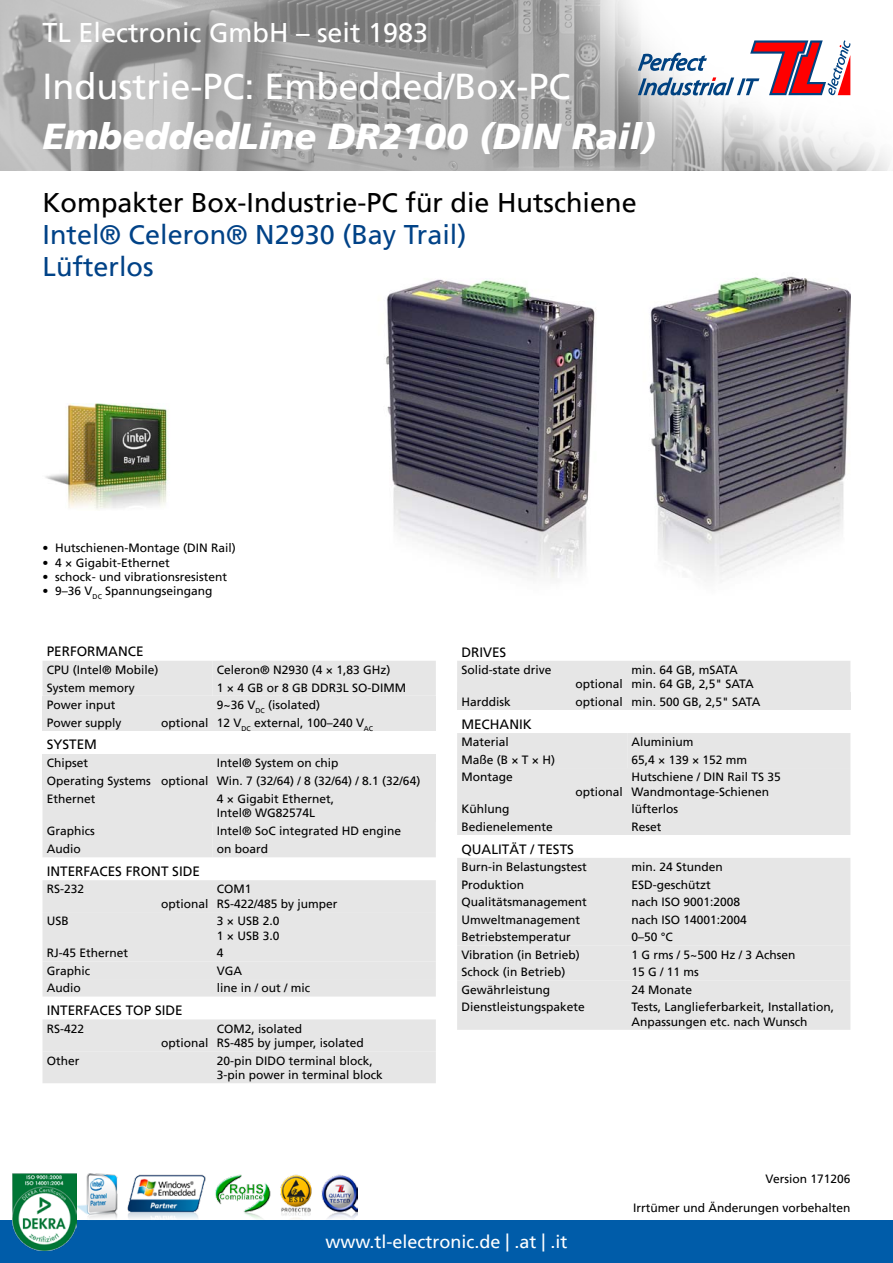
<style>
.page{position:relative;width:893px;height:1263px;background:#fff}
.page>*{position:absolute;margin:0;border:0;box-sizing:border-box;transform-origin:0 0}
.t1{font:36px "Frutiger LT";color:#fff}
.t2{font:italic 900 36px "Frutiger LT";color:#fff}
.t3{font:27px "Frutiger LT";color:#000}
.t4{font:27px/32.4px "Frutiger LT";color:#004287}
.t5{font:27px "Frutiger LT";color:#fff}
.t6{font:18px "Frutiger LT";color:#fff}
.t7{font:13.5px "Frutiger LT";color:#000}
.t8{font:12px/14.4px "Frutiger LT";color:#000}
</style>
<div class="page">
<img style="left:0;top:0;width:890px;height:170px">
<div style="left:0;top:1220px;width:893px;height:43px;background:#005ca9"></div>
<img style="left:13px;top:1174px;width:64px;height:76px">
<img style="left:77px;top:1174px;width:280px;height:45px">
<svg style="left:638px;top:40px;width:212px;height:55px"></svg>
<img style="left:386px;top:276px;width:464px;height:303px">
<img style="left:45px;top:404px;width:123px;height:106px">
<div style="left:43px;top:661px;width:393px;height:35px;background:#e6e6e6"></div>
<div style="left:43px;top:696px;width:170px;height:17px;background:#e6e6e6"></div>
<div style="left:213px;top:696px;width:223px;height:17px;background:#e6e6e6"></div>
<div style="left:43px;top:713px;width:170px;height:18px;background:#e6e6e6"></div>
<div style="left:213px;top:713px;width:223px;height:18px;background:#e6e6e6"></div>
<div style="left:43px;top:754px;width:170px;height:18px;background:#e6e6e6"></div>
<div style="left:213px;top:754px;width:223px;height:18px;background:#e6e6e6"></div>
<div style="left:43px;top:772px;width:170px;height:17px;background:#e6e6e6"></div>
<div style="left:213px;top:772px;width:223px;height:17px;background:#e6e6e6"></div>
<div style="left:43px;top:789px;width:393px;height:68px;background:#e6e6e6"></div>
<div style="left:43px;top:880px;width:393px;height:116px;background:#e6e6e6"></div>
<div style="left:43px;top:1019px;width:393px;height:64px;background:#e6e6e6"></div>
<div style="left:457px;top:661px;width:393px;height:32px;background:#e6e6e6"></div>
<div style="left:457px;top:693px;width:170px;height:17px;background:#e6e6e6"></div>
<div style="left:627px;top:693px;width:223px;height:17px;background:#e6e6e6"></div>
<div style="left:457px;top:733px;width:393px;height:102px;background:#e6e6e6"></div>
<div style="left:457px;top:858px;width:393px;height:172px;background:#e6e6e6"></div>
<div style="left:457px;top:945px;width:393px;height:35px;background:#e6e6e6"></div>
<h2 class="t5" style="left:43px;top:16px;width:387px">TL Electronic GmbH – seit 1983</h2>
<h1 class="t1" style="left:43px;top:66px;width:530px">Industrie-PC: Embedded/Box-PC</h1>
<h1 class="t2" style="left:43px;top:115px;width:615px">EmbeddedLine DR2100 (DIN Rail)</h1>
<h2 class="t3" style="left:43px;top:186px;width:596px">Kompakter Box-Industrie-PC für die Hutschiene</h2>
<h2 class="t4" style="left:43px;top:219px;width:425px">Intel® Celeron® N2930 (Bay Trail)<br>Lüfterlos</h2>
<p class="t8" style="left:43px;top:541px;width:195px">• Hutschienen-Montage (DIN Rail)</p>
<p class="t8" style="left:43px;top:555px;width:129px">• 4 × Gigabit-Ethernet</p>
<p class="t8" style="left:43px;top:570px;width:186px">• schock- und vibrationsresistent</p>
<p class="t8" style="left:43px;top:584px;width:172px">• 9–36 V<sub>DC</sub> Spannungseingang</p>
<p class="t7" style="left:47px;top:644px;width:81px">Performance</p>
<p class="t8" style="left:47px;top:663px;width:113px">CPU (Intel® Mobile)</p>
<p class="t8" style="left:217px;top:663px;width:175px">Celeron® N2930 (4 × 1,83 GHz)</p>
<p class="t8" style="left:47px;top:680px;width:90px">System memory</p>
<p class="t8" style="left:217px;top:680px;width:191px">1 × 4 GB or 8 GB DDR3L SO-DIMM</p>
<p class="t8" style="left:47px;top:698px;width:70px">Power input</p>
<p class="t8" style="left:217px;top:698px;width:105px">9~36 V<sub>DC</sub> (isolated)</p>
<p class="t8" style="left:47px;top:715px;width:76px">Power supply</p>
<p class="t8" style="left:161px;top:715px;width:214px">optional 12 V<sub>DC</sub> external, 100–240 V<sub>AC</sub></p>
<p class="t7" style="left:47px;top:737px;width:25px">System</p>
<p class="t8" style="left:47px;top:756px;width:43px">Chipset</p>
<p class="t8" style="left:47px;top:754px;width:375px;line-height:18px;text-indent:170px">Intel® System on chip<br>Operating Systems optional Win. 7 (32/64) / 8 (32/64) / 8.1 (32/64)<br>Ethernet</p>
<p class="t8" style="left:217px;top:791px;width:119px">4 × Gigabit Ethernet,<br>Intel® WG82574L</p>
<p class="t8" style="left:47px;top:823px;width:50px">Graphics</p>
<p class="t8" style="left:217px;top:823px;width:186px">Intel® SoC integrated HD engine</p>
<p class="t8" style="left:47px;top:842px;width:35px">Audio</p>
<p class="t8" style="left:217px;top:842px;width:53px">on board</p>
<p class="t7" style="left:47px;top:863px;width:13px">Inter</p>
<p class="t7" style="left:84px;top:863px;width:25px">faces</p>
<p class="t7" style="left:126px;top:863px;width:61px">Front Side</p>
<p class="t8" style="left:47px;top:882px;width:39px">RS-232</p>
<p class="t8" style="left:161px;top:896px;width:49px">optional</p>
<p class="t8" style="left:217px;top:882px;width:122px">COM1<br>RS-422/485 by jumper</p>
<p class="t8" style="left:47px;top:914px;width:23px">USB</p>
<p class="t8" style="left:217px;top:914px;width:64px">3 × USB 2.0<br>1 × USB 3.0</p>
<p class="t8" style="left:47px;top:946px;width:83px">RJ-45 Ethernet</p>
<p class="t8" style="left:217px;top:946px;width:8px">4</p>
<p class="t8" style="left:47px;top:963px;width:45px">Graphic</p>
<p class="t8" style="left:217px;top:963px;width:27px">VGA</p>
<p class="t8" style="left:47px;top:981px;width:35px">Audio</p>
<p class="t8" style="left:217px;top:981px;width:95px">line in / out / mic</p>
<p class="t7" style="left:47px;top:1002px;width:13px">Inter</p>
<p class="t7" style="left:84px;top:1002px;width:25px">faces</p>
<p class="t7" style="left:126px;top:1002px;width:44px">Top Side</p>
<p class="t8" style="left:47px;top:1021px;width:39px">RS-422</p>
<p class="t8" style="left:161px;top:1036px;width:49px">optional</p>
<p class="t8" style="left:217px;top:1021px;width:148px">COM2, isolated<br>RS-485 by jumper, isolated</p>
<p class="t8" style="left:47px;top:1053px;width:34px">Other</p>
<p class="t8" style="left:217px;top:1053px;width:168px">20-pin DIDO terminal block,<br>3-pin power in terminal block</p>
<p class="t7" style="left:461px;top:644px;width:18px">Drives</p>
<p class="t8" style="left:461px;top:663px;width:92px">Solid-state drive</p>
<p class="t8" style="left:576px;top:677px;width:49px">optional</p>
<p class="t8" style="left:631px;top:663px;width:124px">min. 64 GB, mSATA min. 64 GB, 2,5" SATA</p>
<p class="t8" style="left:461px;top:695px;width:51px">Harddisk</p>
<p class="t8" style="left:576px;top:695px;width:186px">optional min. 500 GB, 2,5" SATA</p>
<p class="t7" style="left:461px;top:716px;width:22px">Mech</p>
<p class="t7" style="left:500px;top:716px;width:18px">anik</p>
<p class="t8" style="left:461px;top:735px;width:49px">Material</p>
<p class="t8" style="left:631px;top:735px;width:64px">Aluminium</p>
<p class="t8" style="left:461px;top:752px;width:95px">Maße (B × T × H)</p>
<p class="t8" style="left:631px;top:752px;width:117px">65,4 × 139 × 152 mm</p>
<p class="t8" style="left:461px;top:770px;width:53px">Montage</p>
<p class="t8" style="left:576px;top:784px;width:49px">optional</p>
<p class="t8" style="left:631px;top:770px;width:151px">Hutschiene / DIN Rail TS 35<br>Wandmontage-Schienen</p>
<p class="t8" style="left:461px;top:802px;width:49px">Kühlung</p>
<p class="t8" style="left:631px;top:802px;width:48px">lüfterlos</p>
<p class="t8" style="left:461px;top:819px;width:93px">Bedienelemente</p>
<p class="t8" style="left:631px;top:819px;width:32px">Reset</p>
<p class="t7" style="left:461px;top:841px;width:92px">Qualität / Tests</p>
<p class="t8" style="left:461px;top:860px;width:127px">Burn-in Belastungstest</p>
<p class="t8" style="left:631px;top:860px;width:93px">min. 24 Stunden</p>
<p class="t8" style="left:461px;top:877px;width:64px">Produktion</p>
<p class="t8" style="left:631px;top:877px;width:81px">ESD-geschützt</p>
<p class="t8" style="left:461px;top:895px;width:127px">Qualitätsmanagement</p>
<p class="t8" style="left:631px;top:895px;width:110px">nach ISO 9001:2008</p>
<p class="t8" style="left:461px;top:912px;width:120px">Umweltmanagement</p>
<p class="t8" style="left:631px;top:912px;width:117px">nach ISO 14001:2004</p>
<p class="t8" style="left:461px;top:930px;width:111px">Betriebstemperatur</p>
<p class="t8" style="left:631px;top:930px;width:43px">0–50 °C</p>
<p class="t8" style="left:461px;top:947px;width:120px">Vibration (in Betrieb)</p>
<p class="t8" style="left:631px;top:947px;width:165px">1 G rms / 5~500 Hz / 3 Achsen</p>
<p class="t8" style="left:461px;top:965px;width:106px">Schock (in Betrieb)</p>
<p class="t8" style="left:631px;top:965px;width:69px">15 G / 11 ms</p>
<p class="t8" style="left:461px;top:982px;width:90px">Gewährleistung</p>
<p class="t8" style="left:631px;top:982px;width:62px">24 Monate</p>
<p class="t8" style="left:461px;top:1000px;width:125px">Dienstleistungspakete</p>
<p class="t8" style="left:631px;top:1000px;width:204px">Tests, Langlieferbarkeit, Installation,<br>Anpassungen etc. nach Wunsch</p>
<p class="t8" style="left:765px;top:1171px;width:86px">Version 171206</p>
<p class="t8" style="left:633px;top:1201px;width:219px">Irrtümer und Änderungen vorbehalten</p>
<h3 class="t6" style="left:325px;top:1231px;width:244px">www.tl-electronic.de | .at | .it</h3>
</div>
